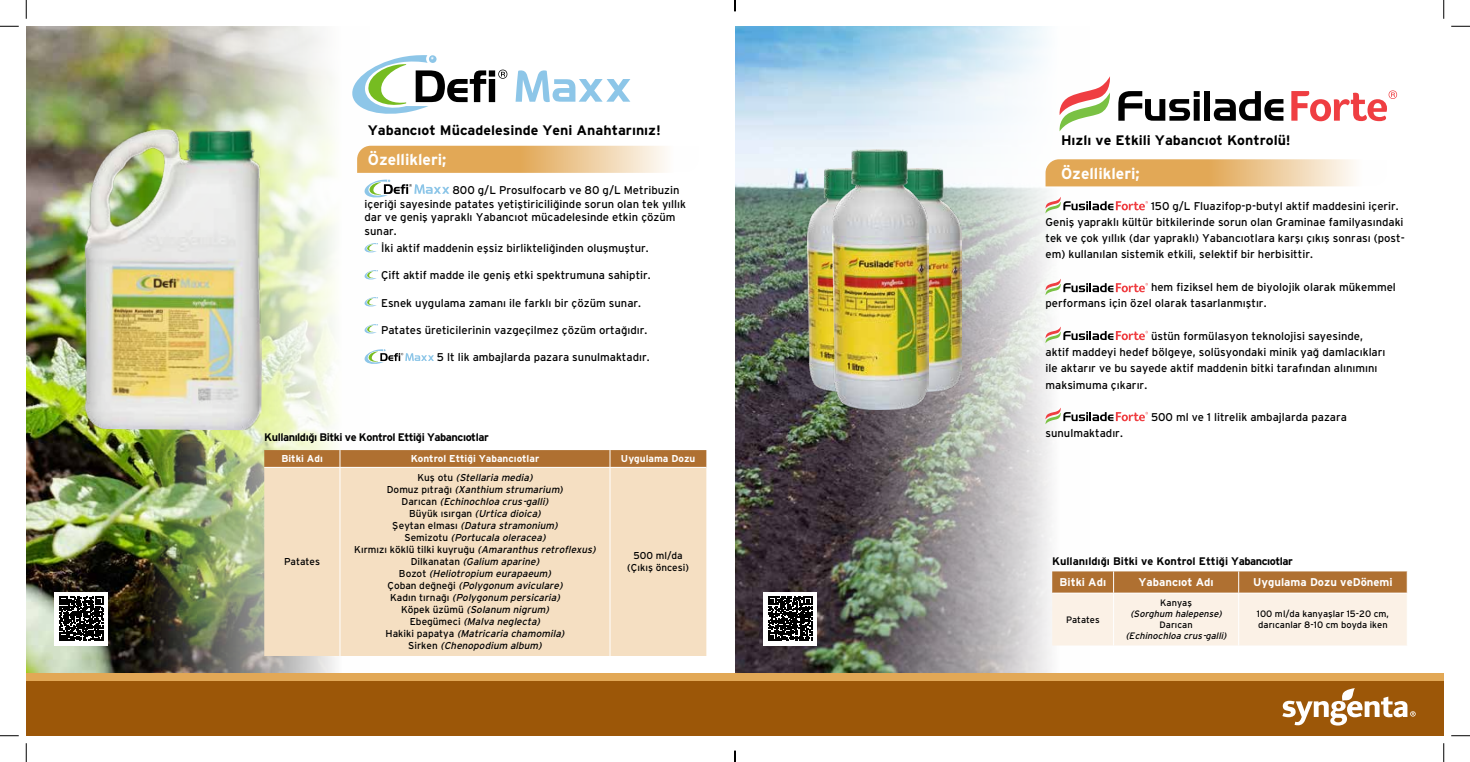
<style>
.page{position:relative;width:1470px;height:762px;background:#fff}
.page>*{position:absolute;margin:0;border:0;box-sizing:border-box;transform-origin:0 0}
.t1{font:700 15.75px "Interstate TR";color:#fff}
.t2{font:700 13.75px "Interstate TR";color:#000}
.t3{font:11.25px/16.2px "Interstate TR";color:#000}
.t4{font:700 11.25px "Interstate TR";color:#fff}
.t5{font:700 11px "Interstate TR";letter-spacing:-.04em;color:#000}
.t6{font:700 11px "Interstate TR";color:#000}
.t7{font:italic 10px/12px "Interstate TR";color:#000;text-align:center}
.t8{font:700 10px "Interstate TR";color:#fff}
.t9{font:10px/12px "Interstate TR";color:#000;text-align:center}
.t10{font:9.25px/11.1px "Interstate TR";color:#000}
.t11{font:italic 9.25px "Interstate TR";color:#000}
.s1{font-style:normal}
.s2{font-style:inherit}
</style>
<div class="page">
<div style="left:26px;top:672px;width:1418px;height:63px;background:#9c5708"></div>
<div style="left:26px;top:672px;width:1418px;height:8px;background:#e2a856"></div>
<svg style="left:1282px;top:688px;width:133px;height:37px"></svg>
<img style="left:735px;top:26px;width:354px;height:646px">
<img style="left:26px;top:26px;width:344px;height:646px">
<svg style="left:357px;top:146px;width:309px;height:27px;background:#e8bb7c"></svg>
<svg style="left:364px;top:179px;width:85px;height:20px"></svg>
<svg style="left:364px;top:243px;width:14px;height:10px"></svg>
<svg style="left:364px;top:270px;width:14px;height:10px"></svg>
<svg style="left:364px;top:297px;width:14px;height:10px"></svg>
<svg style="left:364px;top:324px;width:14px;height:10px"></svg>
<svg style="left:364px;top:349px;width:70px;height:16px"></svg>
<svg style="left:349px;top:55px;width:158px;height:63px"></svg>
<svg style="left:516px;top:70px;width:114px;height:32px"></svg>
<img style="left:83px;top:129px;width:181px;height:301px">
<div style="left:55px;top:591px;width:53px;height:54px;background:#fff"></div>
<svg style="left:59px;top:596px;width:44px;height:44px"></svg>
<div style="left:264px;top:468px;width:442px;height:187px;background:#f5dfc2"></div>
<svg style="left:264px;top:450px;width:442px;height:17px;background:#b07234"></svg>
<hr style="left:264px;top:467px;width:76px;height:1px;background:#fff">
<hr style="left:340px;top:467px;width:270px;height:1px;background:#fff">
<hr style="left:340px;top:467px;width:1px;height:188px;background:#fff">
<hr style="left:610px;top:467px;width:1px;height:188px;background:#fff">
<svg style="left:1045px;top:159px;width:309px;height:27px;background:#e8bc7d"></svg>
<svg style="left:1045px;top:197px;width:103px;height:16px"></svg>
<svg style="left:1045px;top:278px;width:103px;height:17px"></svg>
<svg style="left:1045px;top:326px;width:103px;height:17px"></svg>
<svg style="left:1045px;top:407px;width:103px;height:17px"></svg>
<svg style="left:1118px;top:91px;width:82px;height:30px"></svg>
<div style="left:1204px;top:91px;width:6px;height:30px;background:#000"></div>
<svg style="left:1214px;top:91px;width:69px;height:30px"></svg>
<svg style="left:1291px;top:90px;width:106px;height:31px"></svg>
<svg style="left:1059px;top:76px;width:51px;height:55px"></svg>
<div style="left:763px;top:591px;width:54px;height:54px;background:#fff"></div>
<svg style="left:768px;top:596px;width:44px;height:44px"></svg>
<svg style="left:1052px;top:571px;width:356px;height:74px;background:#e5ccb3"></svg>
<hr style="left:1407px;top:593px;width:1px;height:52px;background:#fff">
<img style="left:929px;top:168px;width:33px;height:223px">
<img style="left:807px;top:168px;width:25px;height:223px">
<img style="left:832px;top:150px;width:97px;height:259px">
<svg style="left:0;top:25px;width:19px;height:2px"></svg>
<svg style="left:1451px;top:25px;width:19px;height:2px"></svg>
<svg style="left:0;top:735px;width:19px;height:1px"></svg>
<svg style="left:1451px;top:735px;width:19px;height:1px"></svg>
<svg style="left:25px;top:0;width:2px;height:19px"></svg>
<svg style="left:25px;top:743px;width:2px;height:18px"></svg>
<svg style="left:1443px;top:0;width:1px;height:19px"></svg>
<svg style="left:1443px;top:743px;width:1px;height:18px"></svg>
<svg style="left:734px;top:0;width:2px;height:11px"></svg>
<svg style="left:734px;top:750px;width:2px;height:11px"></svg>
<p class="t2" style="left:368px;top:122px;width:295px">Yabancıot Mücadelesinde Yeni Anahtarınız!</p>
<h1 class="t1" style="left:368px;top:151px;width:80px">Özellikleri;</h1>
<p class="t3" style="left:365px;top:183px;width:323px;line-height:13.5px;text-indent:88px">800 g/L Prosulfocarb ve 80 g/L Metribuzin içeriği sayesinde patates yetiştiriciliğinde sorun olan tek yıllık dar ve geniş yapraklı Yabancıot mücadelesinde etkin çözüm sunar.</p>
<p class="t3" style="left:381px;top:240px;width:269px">İki aktif maddenin eşsiz birlikteliğinden oluşmuştur.</p>
<p class="t3" style="left:381px;top:267px;width:271px">Çift aktif madde ile geniş etki spektrumuna sahiptir.</p>
<p class="t3" style="left:381px;top:294px;width:261px">Esnek uygulama zamanı ile farklı bir çözüm sunar.</p>
<p class="t3" style="left:381px;top:321px;width:268px">Patates üreticilerinin vazgeçilmez çözüm ortağıdır.</p>
<p class="t3" style="left:437px;top:348px;width:214px">5 lt lik ambajlarda pazara sunulmaktadır.</p>
<p class="t5" style="left:264px;top:431px;width:226px">Kullanıldığı Bitki ve Kontrol Ettiği Yabancıotlar</p>
<p class="t8" style="left:281px;top:453px;width:43px">Bitki Adı</p>
<p class="t8" style="left:411px;top:453px;width:130px">Kontrol Ettiği Yabancıotlar</p>
<p class="t8" style="left:621px;top:453px;width:76px">Uygulama Dozu</p>
<p class="t9" style="left:284px;top:555px;width:38px">Patates</p>
<p class="t7" style="left:354px;top:471px;width:243px"><span class="s1">Kuş otu</span> (Stellaria media)<br><span class="s1">D o m u z p ı t ra ğ ı</span> <span class="s2">(Xanthium strumarium</span><span class="s1">)<br>Darıcan</span> (Echinochloa crus-galli)<br><span class="s1">Büyük ısırgan</span> (Urtica dioica)<br><span class="s1">Şeytan elması</span> (Datura stramonium)<br><span class="s1">Semizotu</span> (Portucala oleracea)<br><span class="s1">Kırmızı köklü tilki kuyruğu</span> (Amaranthus retroflexus)<br><span class="s1">Dilkanatan</span> (Galium aparine)<br><span class="s1">Bozot</span> (Heliotropium eurapaeum)<br><span class="s1">Çoban değneği</span> (Polygonum aviculare)<br><span class="s1">Kadın tırnağı</span> (Polygonum persicaria)<br><span class="s1">Köpek üzümü</span> (Solanum nigrum)<br><span class="s1">Ebegümeci</span> (Malva neglecta)<br><span class="s1">Hakiki papatya</span> (Matricaria chamomila)<br><span class="s1">Sirken</span> (Chenopodium album)</p>
<p class="t9" style="left:627px;top:549px;width:63px">500 ml/da (Çıkış öncesi)</p>
<p class="t2" style="left:1061px;top:132px;width:231px">Hızlı ve Etkili Yabancıot Kontrolü!</p>
<h1 class="t1" style="left:1061px;top:164px;width:80px">Özellikleri;</h1>
<p class="t3" style="left:1045px;top:197px;width:361px;text-indent:105px">150 g/L Fluazifop-p-butyl aktif maddesini içerir.<br>Geniş yapraklı kültür bitkilerinde sorun olan Graminae familyasındaki tek ve çok yıllık (dar yapraklı) Yabancıotlara karşı çıkış sonrası (post&shy;em) kullanılan sistemik etkili, selektif bir herbisittir.</p>
<p class="t3" style="left:1045px;top:279px;width:352px;text-indent:105px">hem fiziksel hem de biyolojik olarak mükemmel performans için özel olarak tasarlanmıştır.</p>
<p class="t3" style="left:1045px;top:327px;width:341px;text-indent:105px">üstün formülasyon teknolojisi sayesinde, aktif maddeyi hedef bölgeye, solüsyondaki minik yağ damlacıkları ile aktarır ve bu sayede aktif maddenin bitki tarafından alınımını maksimuma çıkarır.</p>
<p class="t3" style="left:1151px;top:409px;width:197px">500 ml ve 1 litrelik ambajlarda pazara</p>
<p class="t3" style="left:1045px;top:425px;width:79px">sunulmaktadır.</p>
<p class="t6" style="left:1052px;top:554px;width:242px">Kullanıldığı Bitki ve Kontrol Ettiği Yabancıotlar</p>
<p class="t4" style="left:1059px;top:576px;width:48px">Bitki Adı</p>
<p class="t4" style="left:1138px;top:576px;width:77px">Yabancıot Adı</p>
<p class="t4" style="left:1253px;top:576px;width:141px">Uygulama Dozu veDönemi</p>
<p class="t10" style="left:1066px;top:613px;width:35px">Patates</p>
<p class="t10" style="left:1160px;top:596px;width:33px">Kanyaş</p>
<p class="t11" style="left:1130px;top:608px;width:93px">(Sorghum halepense)</p>
<p class="t10" style="left:1159px;top:619px;width:35px">Darıcan</p>
<p class="t11" style="left:1126px;top:630px;width:102px">(Echinochloa crus-galli)</p>
<p class="t10" style="left:1257px;top:608px;width:133px">100 ml/da kanyaşlar 15-20 cm, darıcanlar 8-10 cm boyda iken</p>
</div>
